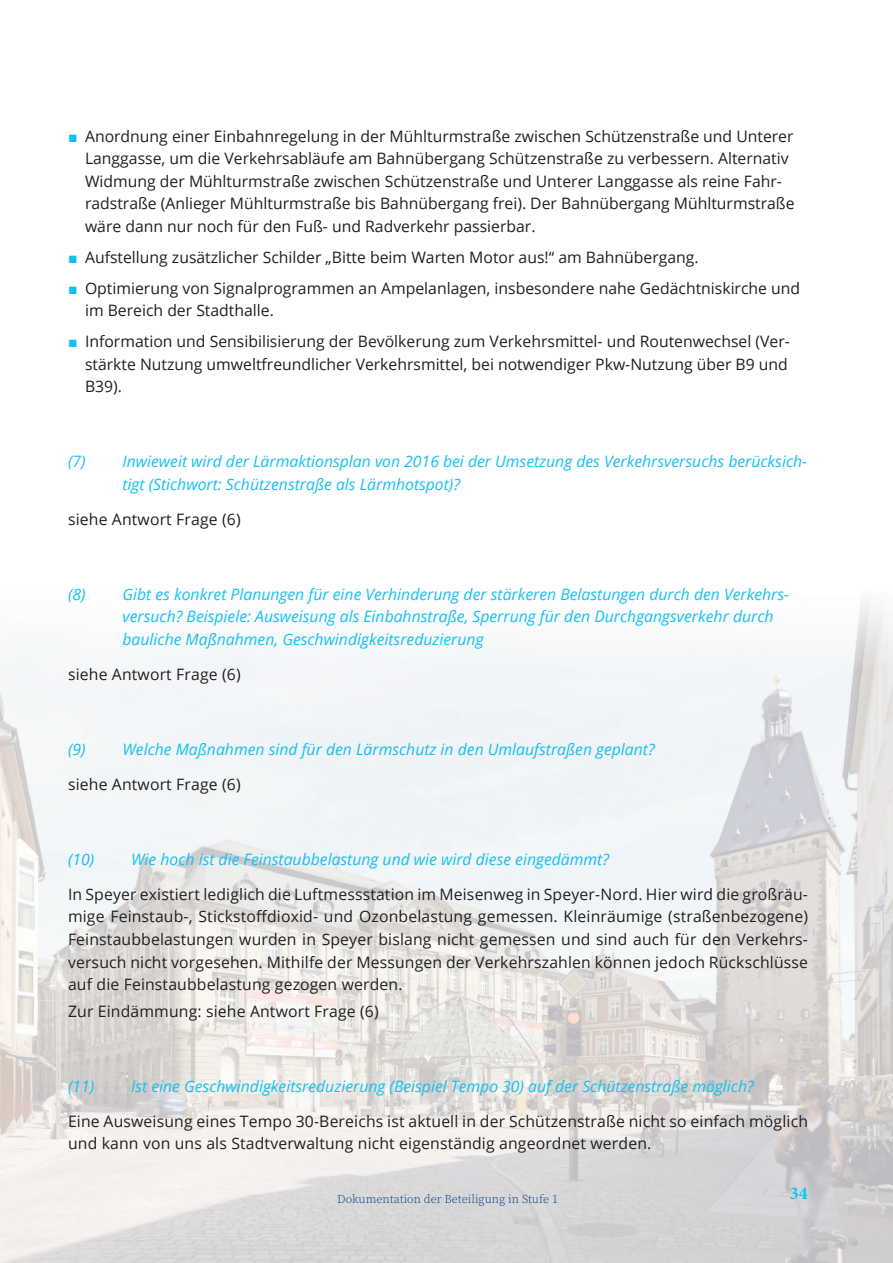
<style>
.page{position:relative;width:893px;height:1263px;background:#fff}
.page>*{position:absolute;margin:0;border:0;box-sizing:border-box;transform-origin:0 0}
.t1{font:700 18px "Minion Pro";color:#15c0f2}
.t2{font:15.75px/22.5px "Open Sans";color:#231f20}
.t3{font:italic 15.75px/22.5px "Open Sans";color:#15c0f2}
.t4{font:300 12px "Source Serif Pro";color:#014081}
.s1{font-family:"Arial";color:#15c0f2}
</style>
<div class="page">
<img style="left:0;top:600px;width:893px;height:663px">
<p class="t2" style="left:85px;top:124px;width:711px;text-indent:-17px"><span class="s1">■</span> Anordnung einer Einbahnregelung in der Mühlturmstraße zwischen Schützenstraße und Unterer Langgasse, um die Verkehrsabläufe am Bahnübergang Schützenstraße zu verbessern. Alternativ Widmung der Mühlturmstraße zwischen Schützenstraße und Unterer Langgasse als reine Fahr&shy;radstraße (Anlieger Mühlturmstraße bis Bahnübergang frei). Der Bahnübergang Mühlturmstraße wäre dann nur noch für den Fuß- und Radverkehr passierbar.</p>
<p class="t2" style="left:68px;top:245px;width:632px"><span class="s1">■</span> Aufstellung zusätzlicher Schilder „Bitte beim Warten Motor aus!“ am Bahnübergang.</p>
<p class="t2" style="left:85px;top:276px;width:717px;text-indent:-17px"><span class="s1">■</span> Optimierung von Signalprogrammen an Ampelanlagen, insbesondere nahe Gedächtniskirche und im Bereich der Stadthalle.</p>
<p class="t2" style="left:85px;top:330px;width:706px;text-indent:-17px"><span class="s1">■</span> Information und Sensibilisierung der Bevölkerung zum Verkehrsmittel- und Routenwechsel (Ver&shy;stärkte Nutzung umweltfreundlicher Verkehrsmittel, bei notwendiger Pkw-Nutzung über B9 und<br>B39).</p>
<p class="t3" style="left:123px;top:450px;width:686px;text-indent:-54px">(7) Inwieweit wird der Lärmaktionsplan von 2016 bei der Umsetzung des Verkehrsversuchs berücksich&shy;tigt (Stichwort: Schützenstraße als Lärmhotspot)?</p>
<p class="t2" style="left:68px;top:507px;width:174px">siehe Antwort Frage (6)</p>
<p class="t3" style="left:123px;top:582px;width:668px;text-indent:-54px">(8) Gibt es konkret Planungen für eine Verhinderung der stärkeren Belastungen durch den Verkehrs&shy;versuch? Beispiele: Ausweisung als Einbahnstraße, Sperrung für den Durchgangsverkehr durch bauliche Maßnahmen, Geschwindigkeitsreduzierung</p>
<p class="t2" style="left:68px;top:662px;width:174px">siehe Antwort Frage (6)</p>
<p class="t3" style="left:68px;top:737px;width:588px">(9) Welche Maßnahmen sind für den Lärmschutz in den Umlaufstraßen geplant?</p>
<p class="t2" style="left:68px;top:772px;width:174px">siehe Antwort Frage (6)</p>
<p class="t3" style="left:68px;top:847px;width:28px">(10)</p>
<p class="t3" style="left:131px;top:847px;width:479px">Wie hoch ist die Feinstaubbelastung und wie wird diese eingedämmt?</p>
<p class="t2" style="left:68px;top:882px;width:741px;text-align:justify">In Speyer existiert lediglich die Luftmessstation im Meisenweg in Speyer-Nord. Hier wird die großräu&shy;mige Feinstaub-, Stickstoffdioxid- und Ozonbelastung gemessen. Kleinräumige (straßenbezogene)<br>Feinstaubbelastungen wurden in Speyer bislang nicht gemessen und sind auch für den Verkehrs&shy;versuch nicht vorgesehen. Mithilfe der Messungen der Verkehrszahlen können jedoch Rückschlüsse auf die Feinstaubbelastung gezogen werden.</p>
<p class="t2" style="left:68px;top:999px;width:312px">Zur Eindämmung: siehe Antwort Frage (6)</p>
<p class="t3" style="left:68px;top:1074px;width:28px">(11)</p>
<p class="t3" style="left:131px;top:1074px;width:624px">Ist eine Geschwindigkeitsreduzierung (Beispiel Tempo 30) auf der Schützenstraße möglich?</p>
<p class="t2" style="left:68px;top:1109px;width:741px">Eine Ausweisung eines Tempo 30-Bereichs ist aktuell in der Schützenstraße nicht so einfach möglich und kann von uns als Stadtverwaltung nicht eigenständig angeordnet werden.</p>
<p class="t4" style="left:337px;top:1191px;width:222px">Dokumentation der Beteiligung in Stufe 1</p>
<p class="t1" style="left:790px;top:1181px;width:19px">34</p>
</div>
